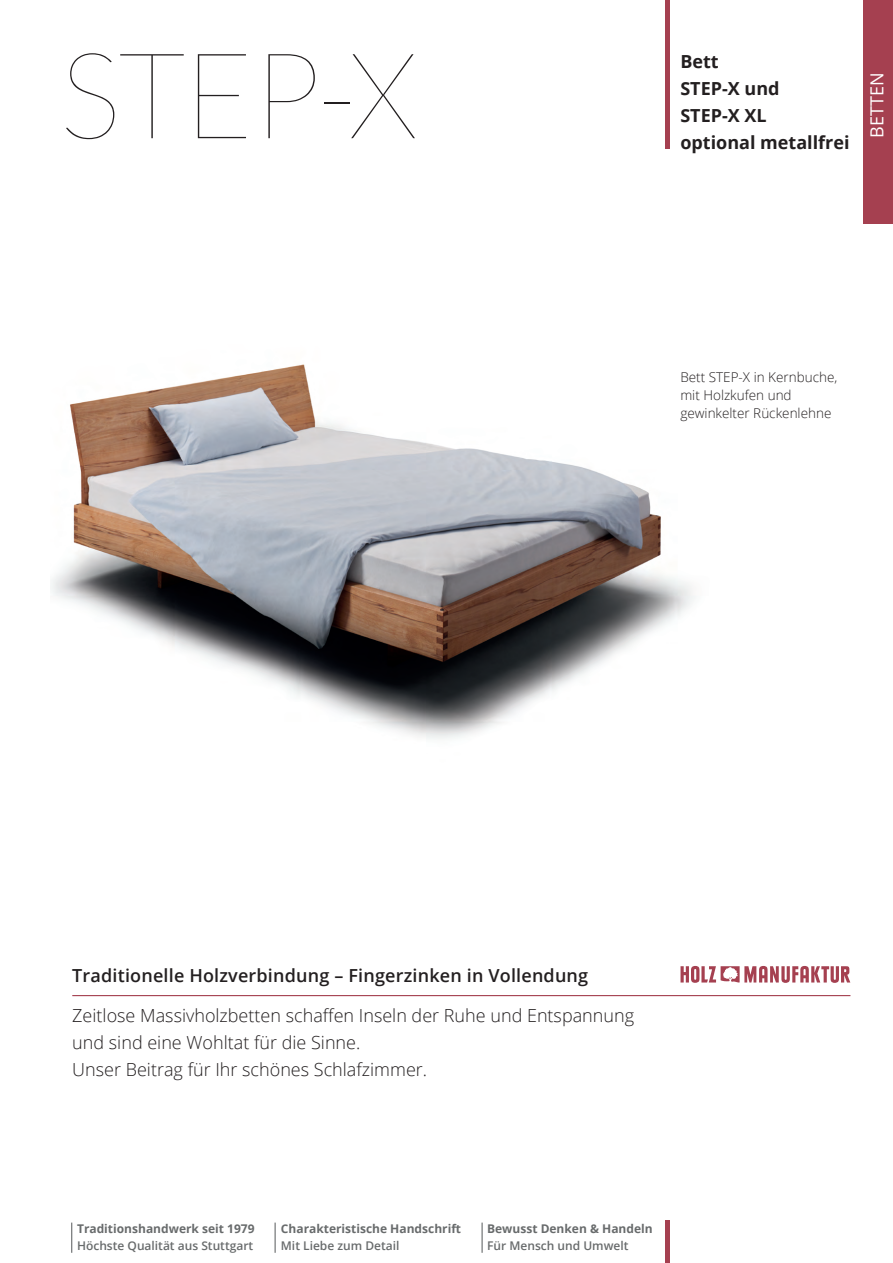
<style>
.page{position:relative;width:893px;height:1263px;background:#fff}
.page>*{position:absolute;margin:0;border:0;box-sizing:border-box;transform-origin:0 0}
.t1{font:100 120px "Lato";color:#231f20}
.t2{font:300 18px/27px "Open Sans";color:#231f20}
.t3{font:600 18px "Open Sans";letter-spacing:.01em;color:#231f20}
.t4{font:700 18px/27px "Open Sans";color:#231f20}
.t5{font:18px "Open Sans";color:#fff}
.t6{font:300 13.5px/18px "Open Sans";color:#231f20}
.t7{font:700 12px "Open Sans";color:#686b6c}
.t8{font:600 12px "Open Sans";color:#686b6c}
</style>
<div class="page">
<div style="left:665px;top:0;width:5px;height:149px;background:#a54050"></div>
<div style="left:665px;top:1220px;width:5px;height:43px;background:#a54050"></div>
<img style="left:51px;top:364px;width:645px;height:375px">
<hr style="left:71px;top:1222px;width:1px;height:31px;background:#686b6c">
<hr style="left:481px;top:1222px;width:2px;height:31px;background:#686b6c">
<hr style="left:275px;top:1222px;width:1px;height:31px;background:#686b6c">
<div style="left:863px;top:0;width:30px;height:223px;background:#a54050"></div>
<svg style="left:680px;top:966px;width:170px;height:17px"></svg>
<hr style="left:72px;top:995px;width:778px;height:1px;background:#a54050">
<h1 class="t1" style="left:60px;top:33px;width:358px">STEP-x</h1>
<p class="t4" style="left:680px;top:47px;width:101px">Bett<br>STEP-X und<br>STEP-X XL</p>
<p class="t4" style="left:680px;top:128px;width:171px">optional metallfrei</p>
<p class="t5" style="left:864px;top:138px;width:67px;rotate:-90deg">BETTEN</p>
<p class="t6" style="left:680px;top:368px;width:159px">Bett STEP-X in Kernbuche, mit Holzkufen und gewinkelter Rückenlehne</p>
<p class="t3" style="left:72px;top:963px;width:517px">Traditionelle Holzverbindung – Fingerzinken in Vollendung</p>
<p class="t2" style="left:72px;top:1001px;width:563px">Zeitlose Massivholzbetten schaffen Inseln der Ruhe und Entspannung und sind eine Wohltat für die Sinne.<br>Unser Beitrag für Ihr schönes Schlafzimmer.</p>
<p class="t7" style="left:77px;top:1220px;width:179px">Traditionshandwerk seit 1979</p>
<p class="t8" style="left:77px;top:1237px;width:178px">Höchste Qualität aus Stuttgart</p>
<p class="t7" style="left:281px;top:1220px;width:182px">Charakteristische Handschrift</p>
<p class="t8" style="left:281px;top:1237px;width:120px">Mit Liebe zum Detail</p>
<p class="t7" style="left:487px;top:1220px;width:167px">Bewusst Denken &amp; Handeln</p>
<p class="t8" style="left:487px;top:1237px;width:143px">Für Mensch und Umwelt</p>
</div>
